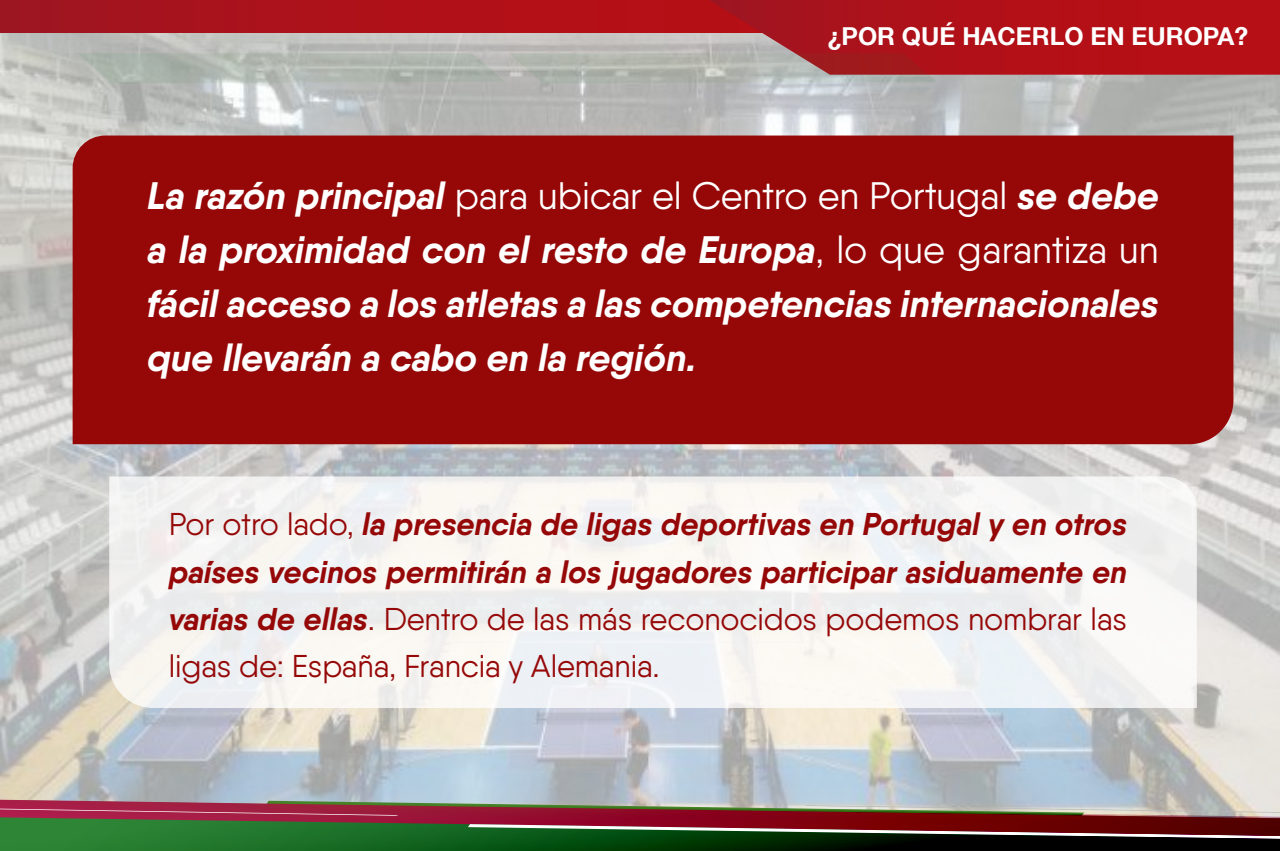
<style>
.page{position:relative;width:1280px;height:851px;background:#fff}
.page>*{position:absolute;margin:0;border:0;box-sizing:border-box;transform-origin:0 0}
.t1{font:italic 700 38.25px/54px "Qanelas";letter-spacing:-.005em;color:#fff;text-align:justify}
.t2{font:italic 700 31.5px/47.2px "Qanelas";letter-spacing:-.005em;color:#960808;text-align:justify}
.t3{font:700 24.75px "Helvetica Neue LT Com";color:#fff}
.s1{font-weight:400;font-style:normal}
</style>
<div class="page">
<img style="left:0;top:33px;width:1279px;height:764px">
<svg style="left:0;top:797px;width:1279px;height:53px;background:#2e5736"></svg>
<img style="left:0;top:800px;width:1279px;height:38px">
<div style="left:0;top:0;width:975px;height:33px;background:#9e1621"></div>
<svg style="left:77px;top:0;width:1202px;height:83px"></svg>
<div style="left:73px;top:135px;width:1160px;height:309px;background:#960808"></div>
<svg style="left:109px;top:476px;width:1087px;height:231px;fill:#f3f3f3"></svg>
<p class="t3" style="left:827px;top:21px;width:422px">¿POR QUÉ HACERLO EN EUROPA?</p>
<p class="t1" style="left:147px;top:168px;width:1013px">La razón principal <span class="s1">para ubicar el Centro en Portugal</span> se debe a la proximidad con el resto de Europa<span class="s1">, lo que garantiza un </span>fácil acceso a los atletas a las competencias internacionales que llevarán a cabo en la región.</p>
<p class="t2" style="left:169px;top:500px;width:959px"><span class="s1">Por otro lado,</span> la presencia de ligas deportivas en Portugal y en otros países vecinos permitirán a los jugadores participar asiduamente en varias de ellas<span class="s1">. Dentro de las más reconocidos podemos nombrar las ligas de: España, Francia y Alemania.</span></p>
</div>
